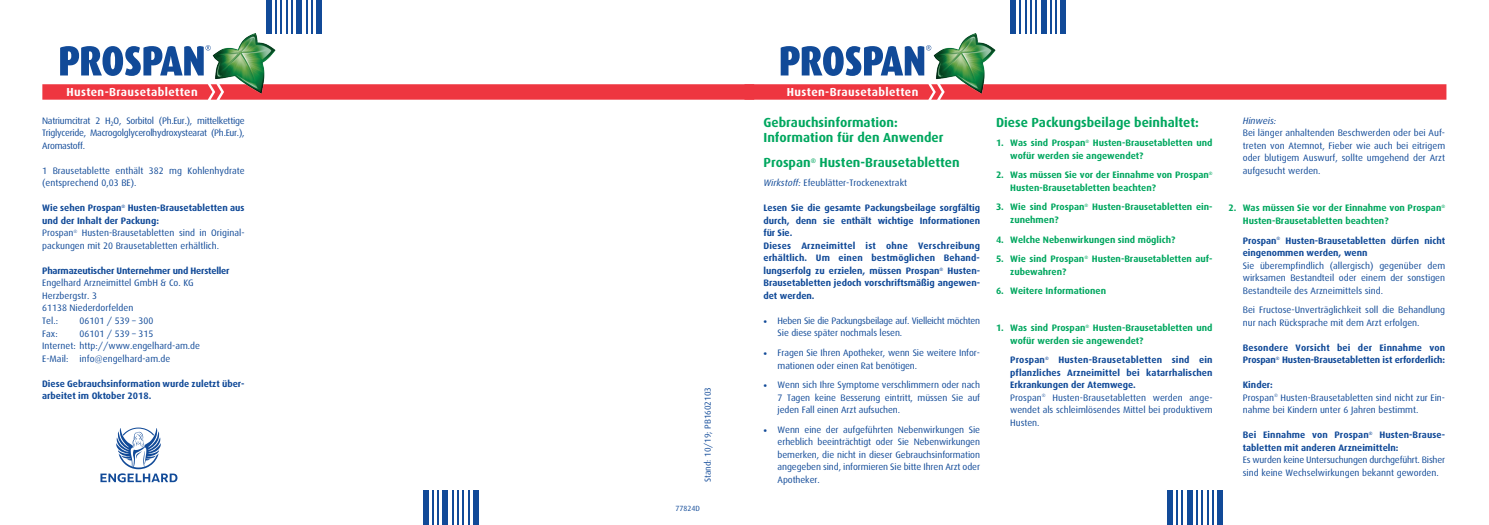
<style>
.page{position:relative;width:1489px;height:525px;background:#fff}
.page>*{position:absolute;margin:0;border:0;box-sizing:border-box;transform-origin:0 0}
.t1{font:700 13.12px/15px "Dax";color:#00a75f}
.t2{font:700 11.62px "Dax";letter-spacing:.035em;color:#fff}
.t3{font:9.38px/12.5px "Dax";color:#114a98}
.t4{font:700 9.38px/12.5px "Dax";color:#114a98}
.t5{font:700 9.38px/12.5px "Dax";color:#00a75f}
.t6{font:9.38px/12.5px "Dax";letter-spacing:-.02em;color:#114a98}
.t7{font:9.38px/12.5px "Dax";letter-spacing:-.03em;color:#114a98}
.t8{font:700 9.38px "Dax";letter-spacing:-.02em;color:#114a98}
.t9{font:italic 9.38px "Dax";color:#114a98}
.t10{font:8.75px "Dax";color:#114a98}
.t11{font:7.5px "Dax";color:#114a98}
.s1{font-weight:700}
.s2{font-style:italic}
.s3{font-weight:400}
</style>
<div class="page">
<svg style="left:42px;top:84px;width:1404px;height:16px;background:#ee3d47"></svg>
<img style="left:210px;top:31px;width:67px;height:65px">
<img style="left:931px;top:33px;width:66px;height:63px">
<svg style="left:60px;top:45px;width:151px;height:31px"></svg>
<svg style="left:780px;top:45px;width:151px;height:31px"></svg>
<div style="left:266px;top:0;width:5px;height:33px;background:#114a98"></div>
<hr style="left:275px;top:0;width:2px;height:33px;background:#114a98">
<hr style="left:280px;top:0;width:2px;height:33px;background:#114a98">
<hr style="left:286px;top:0;width:2px;height:33px;background:#114a98">
<hr style="left:291px;top:0;width:2px;height:33px;background:#114a98">
<div style="left:297px;top:0;width:5px;height:33px;background:#114a98"></div>
<hr style="left:305px;top:0;width:2px;height:33px;background:#114a98">
<hr style="left:311px;top:0;width:2px;height:33px;background:#114a98">
<div style="left:316px;top:0;width:6px;height:33px;background:#114a98"></div>
<div style="left:473px;top:490px;width:5px;height:34px;background:#114a98"></div>
<hr style="left:468px;top:490px;width:1px;height:34px;background:#114a98">
<hr style="left:462px;top:490px;width:2px;height:34px;background:#114a98">
<hr style="left:457px;top:490px;width:2px;height:34px;background:#114a98">
<hr style="left:452px;top:490px;width:1px;height:34px;background:#114a98">
<div style="left:443px;top:490px;width:5px;height:34px;background:#114a98"></div>
<hr style="left:437px;top:490px;width:2px;height:34px;background:#114a98">
<hr style="left:432px;top:490px;width:2px;height:34px;background:#114a98">
<div style="left:423px;top:490px;width:5px;height:34px;background:#114a98"></div>
<div style="left:1010px;top:0;width:5px;height:33px;background:#114a98"></div>
<hr style="left:1019px;top:0;width:2px;height:33px;background:#114a98">
<hr style="left:1024px;top:0;width:2px;height:33px;background:#114a98">
<hr style="left:1030px;top:0;width:1px;height:33px;background:#114a98">
<hr style="left:1035px;top:0;width:2px;height:33px;background:#114a98">
<div style="left:1040px;top:0;width:6px;height:33px;background:#114a98"></div>
<hr style="left:1049px;top:0;width:2px;height:33px;background:#114a98">
<hr style="left:1055px;top:0;width:1px;height:33px;background:#114a98">
<div style="left:1060px;top:0;width:5px;height:33px;background:#114a98"></div>
<div style="left:1217px;top:490px;width:5px;height:34px;background:#114a98"></div>
<hr style="left:1211px;top:490px;width:2px;height:34px;background:#114a98">
<hr style="left:1206px;top:490px;width:2px;height:34px;background:#114a98">
<hr style="left:1201px;top:490px;width:1px;height:34px;background:#114a98">
<hr style="left:1195px;top:490px;width:2px;height:34px;background:#114a98">
<div style="left:1186px;top:490px;width:6px;height:34px;background:#114a98"></div>
<hr style="left:1181px;top:490px;width:2px;height:34px;background:#114a98">
<hr style="left:1176px;top:490px;width:1px;height:34px;background:#114a98">
<div style="left:1167px;top:490px;width:5px;height:34px;background:#114a98"></div>
<svg style="left:100px;top:427px;width:77px;height:55px"></svg>
<p class="t2" style="left:66px;top:85px;width:133px">Husten-Brausetabletten</p>
<p class="t2" style="left:787px;top:85px;width:133px">Husten-Brausetabletten</p>
<p class="t3" style="left:42px;top:114px;width:204px;text-align:justify">Natriumcitrat 2 H<sub>2</sub>O, Sorbitol (Ph.Eur.), mittelkettige Triglyceride, Macrogolglycerolhydroxystearat (Ph.Eur.), Aromastoff.</p>
<p class="t3" style="left:42px;top:164px;width:204px">1 Brausetablette enthält 382 mg Kohlenhydrate (entsprechend 0,03 BE).</p>
<p class="t3" style="left:42px;top:202px;width:204px"><span class="s1">Wie sehen Prospan</span><sup>®</sup> <span class="s1">Husten-Brausetabletten aus und der Inhalt der Packung:<br></span>Prospan<sup>®</sup> Husten-Brausetabletten sind in Original&shy;packungen mit 20 Brausetabletten erhältlich.</p>
<p class="t8" style="left:42px;top:265px;width:189px">Pharmazeutischer Unternehmer und Hersteller</p>
<p class="t3" style="left:42px;top:277px;width:153px">Engelhard Arzneimittel GmbH &amp; Co. KG<br>Herzbergstr. 3<br>61138 Niederdorfelden<br>Tel.:</p>
<p class="t3" style="left:80px;top:314px;width:75px">06101 / 539 – 300</p>
<p class="t3" style="left:42px;top:327px;width:159px;text-indent:37px">06101 / 539 – 315<br>Internet: http://www.engelhard-am.de<br>E-Mail: info@engelhard-am.de</p>
<p class="t4" style="left:42px;top:377px;width:204px">Diese Gebrauchsinformation wurde zuletzt über&shy;arbeitet im Oktober 2018.</p>
<p class="t10" style="left:703px;top:482px;width:97px;rotate:-90deg">Stand: 10/19; PB1602103</p>
<p class="t11" style="left:675px;top:503px;width:26px">77824D</p>
<p class="t3" style="left:42px;top:327px;width:17px">Fax:</p>
<h1 class="t1" style="left:763px;top:115px;width:182px">Gebrauchsinformation:<br>Information für den Anwender</h1>
<h1 class="t1" style="left:763px;top:155px;width:198px">Prospan<sup>®</sup> Husten-Brausetabletten</h1>
<p class="t3" style="left:763px;top:177px;width:145px"><span class="s2">Wirkstoff:</span> Efeublätter-Trockenextrakt</p>
<p class="t4" style="left:763px;top:202px;width:218px">Lesen Sie die gesamte Packungsbeilage sorgfältig durch, denn sie enthält wichtige Informationen für Sie.<br>Dieses Arzneimittel ist ohne Verschreibung erhältlich. Um einen bestmöglichen Behand&shy;lungserfolg zu erzielen, müssen Prospan<sup>®</sup> Husten-Brausetabletten jedoch vorschriftsmäßig angewen&shy;det werden.</p>
<p class="t7" style="left:777px;top:314px;width:204px;text-indent:-14px"><span class="s1">•</span> Heben Sie die Packungsbeilage auf. Vielleicht möchten<br>Sie diese später nochmals lesen.</p>
<p class="t3" style="left:777px;top:346px;width:204px;text-indent:-14px"><span class="s1">•</span> Fragen Sie Ihren Apotheker, wenn Sie weitere Infor&shy;mationen oder einen Rat benötigen.</p>
<p class="t3" style="left:777px;top:378px;width:204px;text-align:justify;text-indent:-14px"><span class="s1">•</span> Wenn sich Ihre Symptome verschlimmern oder nach 7 Tagen keine Besserung eintritt, müssen Sie auf jeden Fall einen Arzt aufsuchen.</p>
<p class="t3" style="left:777px;top:423px;width:204px;text-align:justify;text-indent:-14px"><span class="s1">•</span> Wenn eine der aufgeführten Nebenwirkungen Sie erheblich beeinträchtigt oder Sie Nebenwirkungen bemerken, die nicht in dieser Gebrauchsinformation angegeben sind, informieren Sie bitte Ihren Arzt oder Apotheker.</p>
<h1 class="t1" style="left:995px;top:115px;width:204px">Diese Packungsbeilage beinhaltet:</h1>
<p class="t5" style="left:1010px;top:137px;width:204px;text-indent:-14px">1. Was sind Prospan<sup>®</sup> Husten-Brausetabletten und wofür werden sie angewendet?</p>
<p class="t5" style="left:1010px;top:169px;width:204px;text-indent:-14px">2. Was müssen Sie vor der Einnahme von Prospan<sup>®<br></sup>Husten-Brausetabletten beachten?</p>
<p class="t5" style="left:1010px;top:201px;width:204px;text-indent:-14px">3. Wie sind Prospan<sup>®</sup> Husten-Brausetabletten ein&shy;zunehmen?</p>
<p class="t5" style="left:995px;top:233px;width:181px">4. Welche Nebenwirkungen sind möglich?</p>
<p class="t5" style="left:1010px;top:252px;width:204px;text-indent:-14px">5. Wie sind Prospan<sup>®</sup> Husten-Brausetabletten auf&shy;zubewahren?</p>
<p class="t5" style="left:995px;top:285px;width:112px">6. Weitere Informationen</p>
<p class="t5" style="left:1010px;top:321px;width:204px;text-indent:-14px">1. Was sind Prospan<sup>®</sup> Husten-Brausetabletten und wofür werden sie angewendet?</p>
<p class="t4" style="left:1010px;top:353px;width:204px">Prospan<sup>®</sup> Husten-Brausetabletten sind ein pflanzliches Arzneimittel bei katarrhalischen Erkrankungen der Atemwege.<br><span class="s3">Prospan</span><sup>®</sup> <span class="s3">Husten-Brausetabletten werden ange&shy;wendet als schleimlösendes Mittel bei produktivem Husten.</span></p>
<p class="t9" style="left:1242px;top:115px;width:35px">Hinweis:</p>
<p class="t3" style="left:1242px;top:127px;width:204px;text-align:justify">Bei länger anhaltenden Beschwerden oder bei Auf&shy;treten von Atemnot, Fieber wie auch bei eitrigem oder blutigem Auswurf, sollte umgehend der Arzt aufgesucht werden.</p>
<p class="t5" style="left:1242px;top:202px;width:204px;text-indent:-14px">2. Was müssen Sie vor der Einnahme von Prospan<sup>®<br></sup>Husten-Brausetabletten beachten?</p>
<p class="t4" style="left:1242px;top:234px;width:204px">Prospan<sup>®</sup> Husten-Brausetabletten dürfen nicht eingenommen werden, wenn</p>
<p class="t3" style="left:1242px;top:259px;width:204px;text-align:justify">Sie überempfindlich (allergisch) gegenüber dem wirksamen Bestandteil oder einem der sonstigen Bestandteile des Arzneimittels sind.</p>
<p class="t3" style="left:1242px;top:303px;width:204px">Bei Fructose-Unverträglichkeit soll die Behandlung nur nach Rücksprache mit dem Arzt erfolgen.</p>
<p class="t4" style="left:1242px;top:341px;width:204px">Besondere Vorsicht bei der Einnahme von<br>Prospan<sup>®</sup> Husten-Brausetabletten ist erforderlich:</p>
<p class="t3" style="left:1242px;top:378px;width:204px"><span class="s1">Kinder:<br></span>Prospan<sup>®</sup> Husten-Brausetabletten sind nicht zur Ein&shy;nahme bei Kindern unter 6 Jahren bestimmt.</p>
<p class="t4" style="left:1242px;top:428px;width:204px">Bei Einnahme von Prospan<sup>®</sup> Husten-Brause&shy;tabletten mit anderen Arzneimitteln:</p>
<p class="t6" style="left:1242px;top:453px;width:204px">Es wurden keine Untersuchungen durchgeführt. Bisher sind keine Wechselwirkungen bekannt geworden.</p>
</div>
